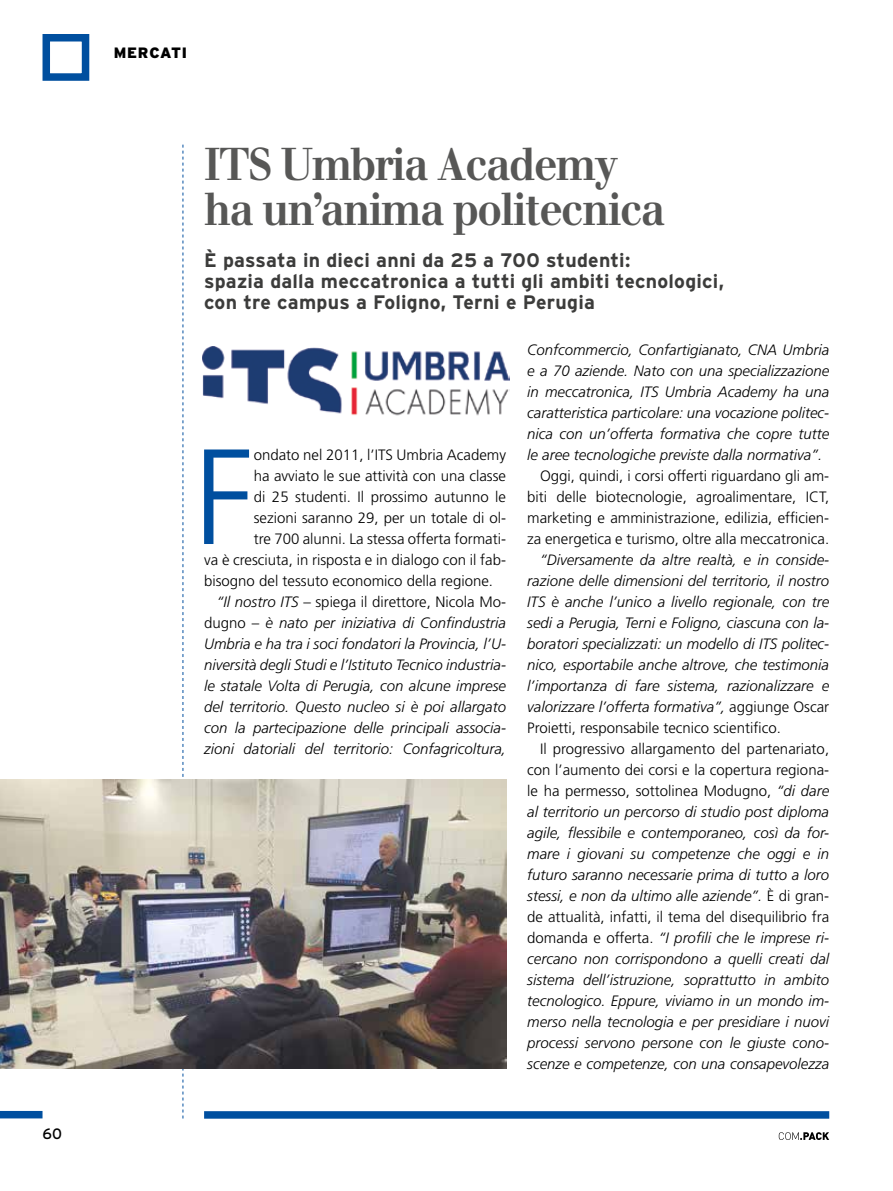
<style>
.page{position:relative;width:893px;height:1191px;background:#fff}
.page>*{position:absolute;margin:0;border:0;box-sizing:border-box;transform-origin:0 0}
.t1{font:300 135.3px "Frutiger LT Std";color:#004f9f}
.t2{font:700 45px/45px "Walbaum";letter-spacing:-.035em;color:#575756;scale:.9 1}
.t3{font:700 19.5px/21px "Interstate";letter-spacing:.01em;color:#3c3c3b}
.t4{font:italic 300 15px/21px "Frutiger LT Std";color:#000;text-align:justify}
.t5{font:300 15px/21px "Frutiger LT Std";color:#000;text-align:justify}
.t6{font:900 15px "Interstate";letter-spacing:.05em;color:#000}
.t7{font:15px "Interstate";color:#000}
.s1{font-style:italic}
.s2{font-style:normal}
</style>
<div class="page">
<svg style="left:183px;top:145px;width:1px;height:973px"></svg>
<div style="left:43px;top:34px;width:46px;height:47px;background:#fff;border:8px solid #004f9f"></div>
<div style="left:0;top:1111px;width:43px;height:7px;background:#004f9f"></div>
<div style="left:204px;top:1111px;width:625px;height:7px;background:#004f9f"></div>
<svg style="left:779px;top:1132px;width:50px;height:8px"></svg>
<img style="left:202px;top:347px;width:308px;height:69px">
<img style="left:0;top:779px;width:506px;height:290px">
<p class="t7" style="left:43px;top:1125px;width:21px">60</p>
<p class="t6" style="left:114px;top:45px;width:75px">MERCATI</p>
<h2 class="t2" style="left:204px;top:142px;width:514px">ITS Umbria Academy ha un’anima politecnica</h2>
<h3 class="t3" style="left:204px;top:250px;width:521px">È passata in dieci anni da 25 a 700 studenti:<br>spazia dalla meccatronica a tutti gli ambiti tecnologici, con tre campus a Foligno, Terni e Perugia</h3>
<h1 class="t1" style="left:194px;top:421px;width:62px">F</h1>
<p class="t5" style="left:254px;top:444px;width:254px">ondato nel 2011, l’ITS Umbria Academy</p>
<p class="t5" style="left:254px;top:465px;width:254px">ha avviato le sue attività con una classe</p>
<p class="t5" style="left:254px;top:486px;width:254px">di 25 studenti. Il prossimo autunno le</p>
<p class="t5" style="left:254px;top:507px;width:254px">sezioni saranno 29, per un totale di ol-</p>
<p class="t5" style="left:254px;top:528px;width:254px">tre 700 alunni. La stessa offerta formati-</p>
<p class="t5" style="left:204px;top:549px;width:303px">va è cresciuta, in risposta e in dialogo con il fab-</p>
<p class="t5" style="left:204px;top:570px;width:290px">bisogno del tessuto economico della regione.</p>
<p class="t5" style="left:217px;top:591px;width:291px"><span class="s1">“Il nostro ITS</span> – spiega il direttore, Nicola Mo-</p>
<p class="t4" style="left:204px;top:612px;width:303px"><span class="s2">dugno –</span> è nato per iniziativa di Confindustria</p>
<p class="t4" style="left:204px;top:633px;width:303px">Umbria e ha tra i soci fondatori la Provincia, l’U-</p>
<p class="t4" style="left:204px;top:654px;width:303px">niversità degli Studi e l’Istituto Tecnico industria-</p>
<p class="t4" style="left:204px;top:675px;width:303px">le statale Volta di Perugia, con alcune imprese</p>
<p class="t4" style="left:204px;top:696px;width:303px">del territorio. Questo nucleo si è poi allargato</p>
<p class="t4" style="left:204px;top:717px;width:303px">con la partecipazione delle principali associa-</p>
<p class="t4" style="left:204px;top:738px;width:303px">zioni datoriali del territorio: Confagricoltura,</p>
<p class="t4" style="left:527px;top:339px;width:303px">Confcommercio, Confartigianato, CNA Umbria e a 70 aziende. Nato con una specializzazione in meccatronica, ITS Umbria Academy ha una caratteristica particolare: una vocazione politec&shy;nica con un’offerta formativa che copre tutte le aree tecnologiche previste dalla normativa”.</p>
<p class="t5" style="left:527px;top:465px;width:303px;text-indent:13px">Oggi, quindi, i corsi offerti riguardano gli am&shy;biti delle biotecnologie, agroalimentare, ICT, marketing e amministrazione, edilizia, efficien&shy;za energetica e turismo, oltre alla meccatronica.</p>
<p class="t4" style="left:527px;top:549px;width:303px;text-indent:13px">“Diversamente da altre realtà, e in conside&shy;razione delle dimensioni del territorio, il nostro ITS è anche l’unico a livello regionale, con tre sedi a Perugia, Terni e Foligno, ciascuna con la&shy;boratori specializzati: un modello di ITS politec&shy;nico, esportabile anche altrove, che testimonia l’importanza di fare sistema, razionalizzare e valorizzare l’offerta formativa”, <span class="s2">aggiunge Oscar Proietti, responsabile tecnico scientifico.</span></p>
<p class="t4" style="left:527px;top:738px;width:303px;text-indent:13px"><span class="s2">Il progressivo allargamento del partenariato, con l’aumento dei corsi e la copertura regiona&shy;le ha permesso, sottolinea Modugno,</span> “di dare al territorio un percorso di studio post diploma agile, flessibile e contemporaneo, così da for&shy;mare i giovani su competenze che oggi e in futuro saranno necessarie prima di tutto a loro stessi, e non da ultimo alle aziende”. <span class="s2">È di gran&shy;de attualità, infatti, il tema del disequilibrio fra domanda e offerta.</span> “I profili che le imprese ri&shy;cercano non corrispondono a quelli creati dal sistema dell’istruzione, soprattutto in ambito tecnologico. Eppure, viviamo in un mondo im&shy;merso nella tecnologia e per presidiare i nuovi processi servono persone con le giuste cono&shy;scenze e competenze, con una consapevolezza</p>
</div>
